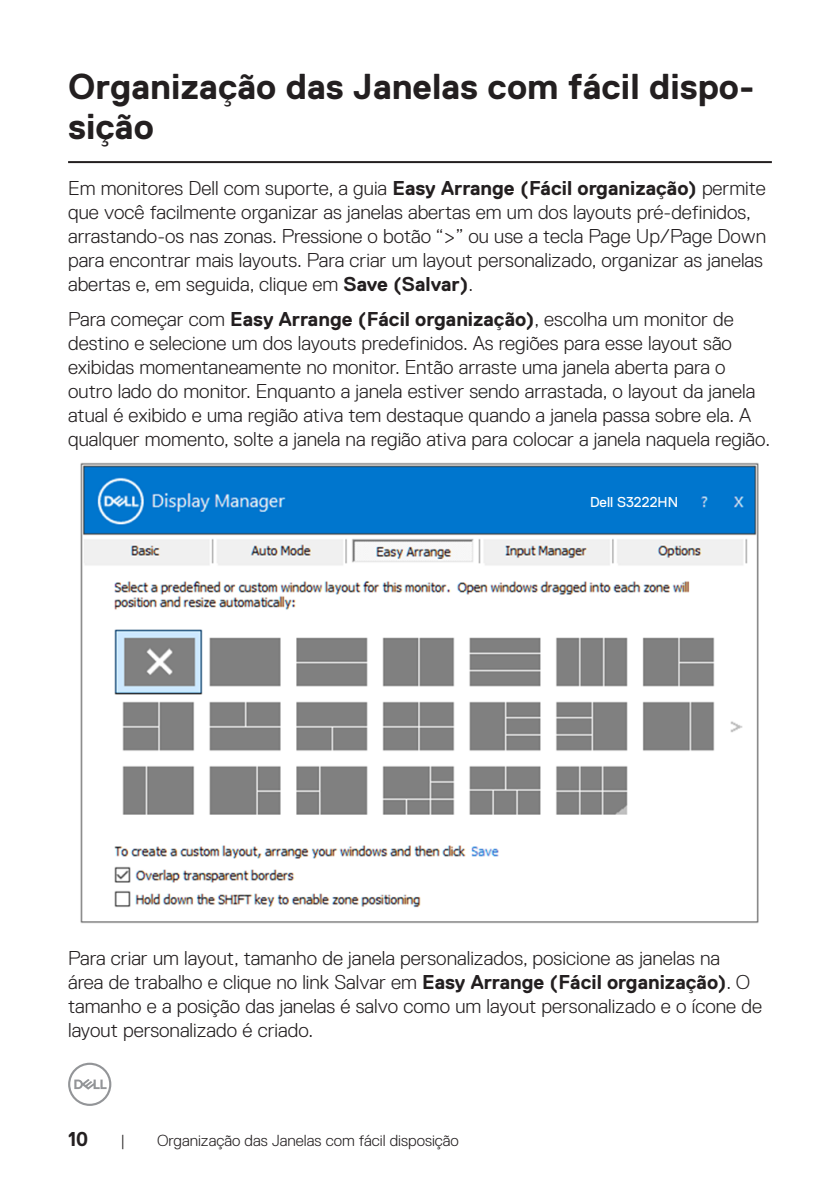
<style>
.page{position:relative;width:840px;height:1191px;background:#fff}
.page>*{position:absolute;margin:0;border:0;box-sizing:border-box;transform-origin:0 0}
.Head_1{font:700 36px/40px "Dell Replica";color:#231f20}
.Paragraph{font:300 20px/24px "Dell Replica";color:#231f20}
.t1{font:700 20px "Dell Replica";color:#231f20}
.t2{font:300 16px "Dell Replica";color:#231f20}
.t3{font:14.4px "Dell Replica";color:#fff}
.s1{font-weight:700}
</style>
<div class="page">
<svg style="left:68px;top:1062px;width:43px;height:44px"></svg>
<hr style="left:68px;top:161px;width:703px;height:2px;background:#231f20">
<img style="left:80px;top:462px;width:679px;height:462px">
<div style="left:579px;top:491px;width:109px;height:23px;background:#0076ce"></div>
<p class="Head_1" style="left:68px;top:66px;width:687px">Organização das Janelas com fácil dispo&shy;sição</p>
<p class="Paragraph" style="left:68px;top:176px;width:699px">Em monitores Dell com suporte, a guia <span class="s1">Easy Arrange (Fácil organização)</span> permite que você facilmente organizar as janelas abertas em um dos layouts pré-definidos, arrastando-os nas zonas. Pressione o botão “&gt;” ou use a tecla Page Up/Page Down para encontrar mais layouts. Para criar um layout personalizado, organizar as janelas abertas e, em seguida, clique em <span class="s1">Save (Salvar)</span>.</p>
<p class="Paragraph" style="left:68px;top:307px;width:703px">Para começar com <span class="s1">Easy Arrange (Fácil organização)</span>, escolha um monitor de destino e selecione um dos layouts predefinidos. As regiões para esse layout são exibidas momentaneamente no monitor. Então arraste uma janela aberta para o outro lado do monitor. Enquanto a janela estiver sendo arrastada, o layout da janela atual é exibido e uma região ativa tem destaque quando a janela passa sobre ela. A qualquer momento, solte a janela na região ativa para colocar a janela naquela região.</p>
<p class="t3" style="left:589px;top:494px;width:90px">Dell S3222HN</p>
<p class="Paragraph" style="left:68px;top:946px;width:695px">Para criar um layout, tamanho de janela personalizados, posicione as janelas na<br>área de trabalho e clique no link Salvar em <span class="s1">Easy Arrange (Fácil organização)</span>. O tamanho e a posição das janelas é salvo como um layout personalizado e o ícone de layout personalizado é criado.</p>
<p class="t1" style="left:68px;top:1127px;width:22px">10</p>
<p class="t2" style="left:120px;top:1131px;width:6px">|</p>
<p class="t2" style="left:157px;top:1131px;width:303px">Organização das Janelas com fácil disposição</p>
</div>
